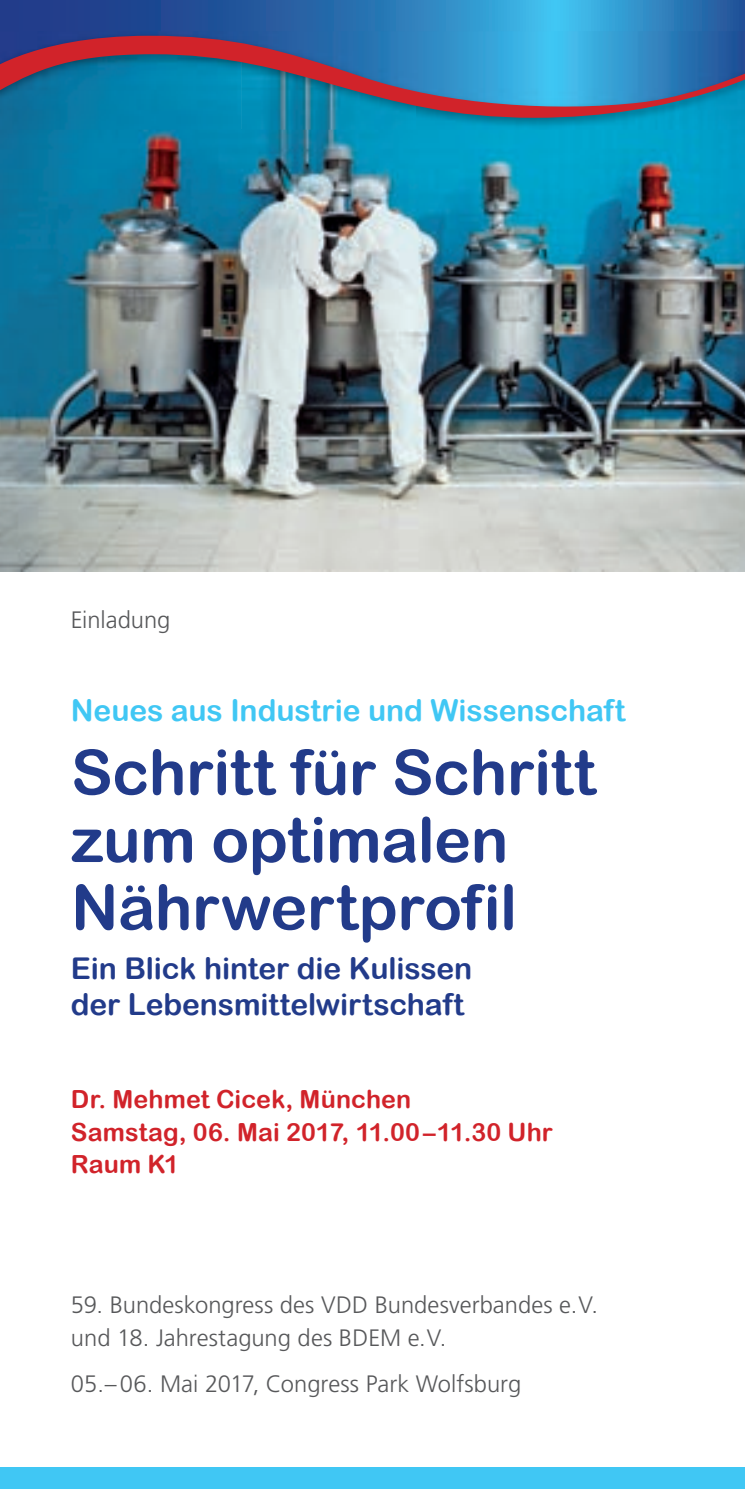
<style>
.page{position:relative;width:745px;height:1489px;background:#fff}
.page>*{position:absolute;margin:0;border:0;box-sizing:border-box;transform-origin:0 0}
.t1{font:62.5px/67.5px "Arial Rounded MT Bold";letter-spacing:-.005em;color:#223b8a}
.t2{font:30px/36px "Arial Rounded MT Bold";letter-spacing:-.005em;color:#223b8a}
.t3{font:30px "Arial Rounded MT Bold";letter-spacing:-.005em;color:#40c7f4}
.t4{font:25px/32.5px "Arial Rounded MT Bold";letter-spacing:.005em;color:#d1232a}
.t5{font:300 23.75px/32.5px "Frutiger LT Std";color:#57585a}
</style>
<div class="page">
<img style="left:0;top:130px;width:744px;height:441px">
<svg style="left:0;top:0;width:744px;height:31px;background:#2a71b1"></svg>
<img style="left:0;top:118px;width:241px;height:12px">
<img style="left:241px;top:118px;width:175px;height:12px">
<img style="left:678px;top:118px;width:66px;height:12px">
<img style="left:416px;top:118px;width:262px;height:12px">
<img style="left:0;top:31px;width:744px;height:5px">
<svg style="left:0;top:36px;width:744px;height:82px;background:#3d759e"></svg>
<div style="left:0;top:1468px;width:744px;height:21px;background:#40c7f4"></div>
<p class="t5" style="left:71px;top:604px;width:101px">Einladung</p>
<p class="t3" style="left:71px;top:693px;width:555px">Neues aus Industrie und Wissenschaft</p>
<h1 class="t1" style="left:71px;top:738px;width:526px">Schritt für Schritt zum optimalen<br>Nährwertprofil</h1>
<p class="t2" style="left:71px;top:950px;width:402px">Ein Blick hinter die Kulissen der Lebensmittelwirtschaft</p>
<p class="t4" style="left:71px;top:1083px;width:483px">Dr. Mehmet Cicek, München<br>Samstag, 06. Mai 2017, 11.00 – 11.30 Uhr<br>Raum K1</p>
<p class="t5" style="left:71px;top:1289px;width:528px">59. Bundeskongress des VDD Bundesverbandes e. V. und 18. Jahrestagung des BDEM e. V.</p>
<p class="t5" style="left:71px;top:1368px;width:451px">05. – 06. Mai 2017, Congress Park Wolfsburg</p>
</div>
